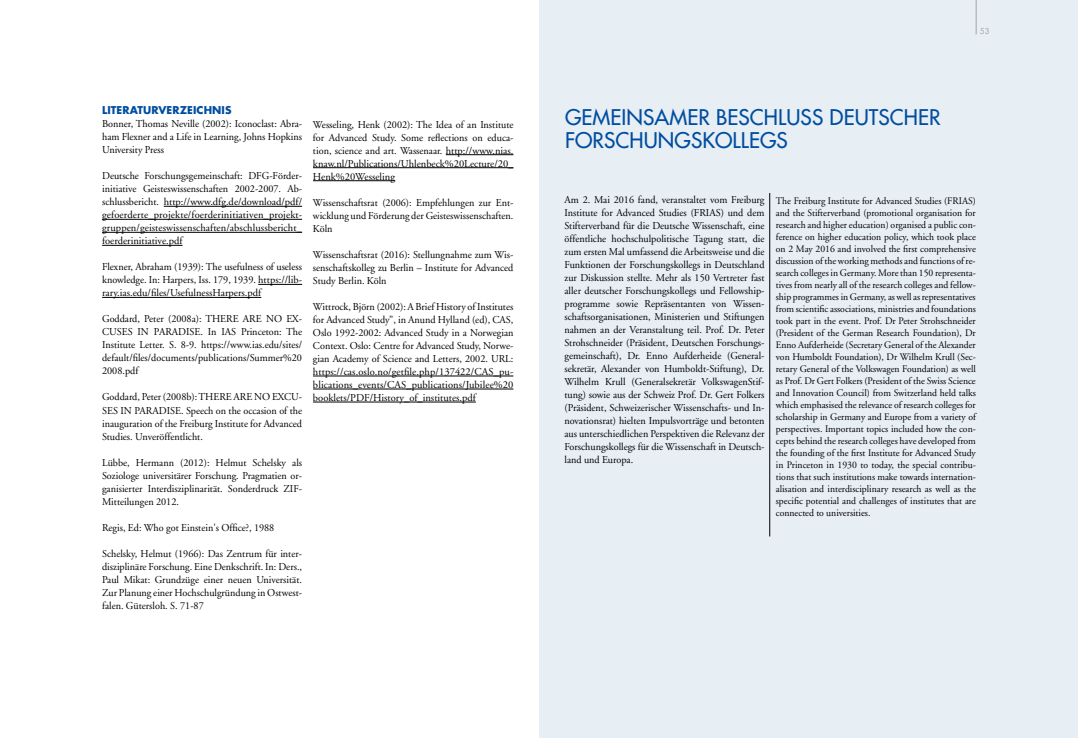
<style>
.page{position:relative;width:1078px;height:738px;background:#fff}
.page>*{position:absolute;margin:0;border:0;box-sizing:border-box;transform-origin:0 0}
.t1{font:21px/23px "Futura LT";letter-spacing:.005em;color:#004d9f}
.t2{font:10.5px/13px "Adobe Garamond LT";color:#000;text-align:justify}
.t3{font:700 10.5px "Futura LT";letter-spacing:.01em;color:#004d9f}
.t4{font:10px/12px "Adobe Garamond LT";color:#000;text-align:justify}
.t5{font:8px "Futura LT";color:#a3a3a7}
</style>
<div class="page">
<hr style="left:164px;top:206px;width:138px;height:1px;background:#000">
<hr style="left:102px;top:219px;width:200px;height:1px;background:#000">
<hr style="left:102px;top:232px;width:200px;height:1px;background:#000">
<hr style="left:102px;top:245px;width:80px;height:1px;background:#000">
<hr style="left:258px;top:284px;width:44px;height:1px;background:#000">
<hr style="left:102px;top:297px;width:159px;height:1px;background:#000">
<hr style="left:445px;top:154px;width:68px;height:1px;background:#000">
<hr style="left:313px;top:167px;width:200px;height:1px;background:#000">
<hr style="left:313px;top:180px;width:82px;height:1px;background:#000">
<hr style="left:313px;top:375px;width:200px;height:1px;background:#000">
<hr style="left:313px;top:388px;width:200px;height:1px;background:#000">
<hr style="left:313px;top:401px;width:163px;height:1px;background:#000">
<div style="left:539px;top:0;width:538px;height:737px;background:#e7eef4"></div>
<hr style="left:975px;top:0;width:1px;height:34px;background:#a3a3a7">
<hr style="left:769px;top:193px;width:1px;height:343px;background:#000">
<p class="t3" style="left:102px;top:103px;width:131px">LITERATURVERZE ICHNIS</p>
<p class="t2" style="left:102px;top:117px;width:201px">Bonner, Thomas Neville (2002): Iconoclast: Abra&shy;ham Flexner and a Life in Learning, Johns Hopkins University Press</p>
<p class="t2" style="left:102px;top:169px;width:201px">Deutsche Forschungsgemeinschaft: DFG-Förder&shy;initiative Geisteswissenschaften 2002-2007. Ab&shy;schlussbericht. http://www.dfg.de/download/pdf/ gefoerderte_projekte/foerderinitiativen_projekt&shy;gruppen/geisteswissenschaften/abschlussbericht_ foerderinitiative.pdf</p>
<p class="t2" style="left:102px;top:260px;width:201px">Flexner, Abraham (1939): The usefulness of useless knowledge. In: Harpers, Iss. 179, 1939. https://lib&shy;rary.ias.edu/files/UsefulnessHarpers.pdf</p>
<p class="t2" style="left:102px;top:312px;width:201px">Goddard, Peter (2008a): THERE ARE NO EX-CUSES IN PARADISE. In IAS Princeton: The Institute Letter. S. 8-9. https://www.ias.edu/sites/ default/files/documents/publications/Summer%20<br>2008.pdf</p>
<p class="t2" style="left:102px;top:390px;width:201px">Goddard, Peter (2008b): THERE ARE NO EXCU-SES IN PARADISE. Speech on the occasion of the inauguration of the Freiburg Institute for Advanced Studies. Unveröffentlicht.</p>
<p class="t2" style="left:102px;top:455px;width:201px">Lübbe, Hermann (2012): Helmut Schelsky als Soziologe universitärer Forschung. Pragmatien or&shy;ganisierter Interdisziplinarität. Sonderdruck ZIF-Mitteilungen 2012.</p>
<p class="t2" style="left:102px;top:520px;width:174px">Regis, Ed: Who got Einstein's Office?, 1988</p>
<p class="t2" style="left:102px;top:546px;width:201px">Schelsky, Helmut (1966): Das Zentrum für inter&shy;disziplinäre Forschung. Eine Denkschrift. In: Ders., Paul Mikat: Grundzüge einer neuen Universität.<br>Zur Planung einer Hochschulgründung in Ostwest&shy;falen. Gütersloh. S. 71-87</p>
<p class="t2" style="left:313px;top:118px;width:202px">Wesseling, Henk (2002): The Idea of an Institute for Advanced Study. Some reflections on educa&shy;tion, science and art. Wassenaar. http://www.nias. knaw.nl/Publications/Uhlenbeck%20Lecture/20_ Henk%20Wesseling</p>
<p class="t2" style="left:313px;top:196px;width:202px">Wissenschaftsrat (2006): Empfehlungen zur Ent&shy;wicklung und Förderung der Geisteswissenschaften.<br>Köln</p>
<p class="t2" style="left:313px;top:248px;width:202px">Wissenschaftsrat (2016): Stellungnahme zum Wis&shy;senschaftskolleg zu Berlin – Institute for Advanced Study Berlin. Köln</p>
<p class="t2" style="left:313px;top:300px;width:202px">Wittrock, Björn (2002): A Brief History of Institutes for Advanced Study”, in Anund Hylland (ed), CAS, Oslo 1992-2002: Advanced Study in a Norwegian Context. Oslo: Centre for Advanced Study, Norwe&shy;gian Academy of Science and Letters, 2002. URL: https://cas.oslo.no/getfile.php/137422/CAS_pu&shy;blications_events/CAS_publications/Jubilee%20 booklets/PDF/History_of_institutes.pdf</p>
<h1 class="t1" style="left:565px;top:105px;width:352px">GEMEINSAMER BESCHLUSS DE UTSCHER<br>FOR</h1>
<h1 class="t1" style="left:604px;top:128px;width:111px">SCHUNGSKOLLE</h1>
<h1 class="t1" style="left:760px;top:128px;width:29px">GS</h1>
<p class="t5" style="left:979px;top:26px;width:11px">53</p>
<p class="t2" style="left:564px;top:193px;width:201px">Am 2. Mai 2016 fand, veranstaltet vom Freiburg Institute for Advanced Studies (FRIAS) und dem Stifterverband für die Deutsche Wissenschaft, eine öffentliche hochschulpolitische Tagung statt, die zum ersten Mal umfassend die Arbeitsweise und die Funktionen der Forschungskollegs in Deutschland zur Diskussion stellte. Mehr als 150 Vertreter fast aller deutscher Forschungskollegs und Fellowship&shy;programme sowie Repräsentanten von Wissen&shy;schaftsorganisationen, Ministerien und Stiftungen nahmen an der Veranstaltung teil. Prof. Dr. Peter Strohschneider (Präsident, Deutschen Forschungs&shy;gemeinschaft), Dr. Enno Aufderheide (General&shy;sekretär, Alexander von Humboldt-Stiftung), Dr.<br>Wilhelm Krull (Generalsekretär VolkswagenStif&shy;tung) sowie aus der Schweiz Prof. Dr. Gert Folkers (Präsident, Schweizerischer Wissenschafts- und In&shy;novationsrat) hielten Impulsvorträge und betonten aus unterschiedlichen Perspektiven die Relevanz der Forschungskollegs für die Wissenschaft in Deutsch&shy;land und Europa.</p>
<p class="t4" style="left:775px;top:194px;width:201px">The Freiburg Institute for Advanced Studies (FRIAS) and the Stifterverband (promotional organisation for research and higher education) organised a public con&shy;ference on higher education policy, which took place on 2 May 2016 and involved the first comprehensive discussion of the working methods and functions of re&shy;search colleges in Germany. More than 150 representa&shy;tives from nearly all of the research colleges and fellow&shy;ship programmes in Germany, as well as representatives from scientific associations, ministries and foundations took part in the event. Prof. Dr Peter Strohschneider (President of the German Research Foundation), Dr Enno Aufderheide (Secretary General of the Alexander von Humboldt Foundation), Dr Wilhelm Krull (Sec&shy;retary General of the Volkswagen Foundation) as well as Prof. Dr Gert Folkers (President of the Swiss Science and Innovation Council) from Switzerland held talks which emphasised the relevance of research colleges for scholarship in Germany and Europe from a variety of perspectives. Important topics included how the con&shy;cepts behind the research colleges have developed from the founding of the first Institute for Advanced Study in Princeton in 1930 to today, the special contribu&shy;tions that such institutions make towards internation&shy;alisation and interdisciplinary research as well as the specific potential and challenges of institutes that are connected to universities.</p>
</div>
